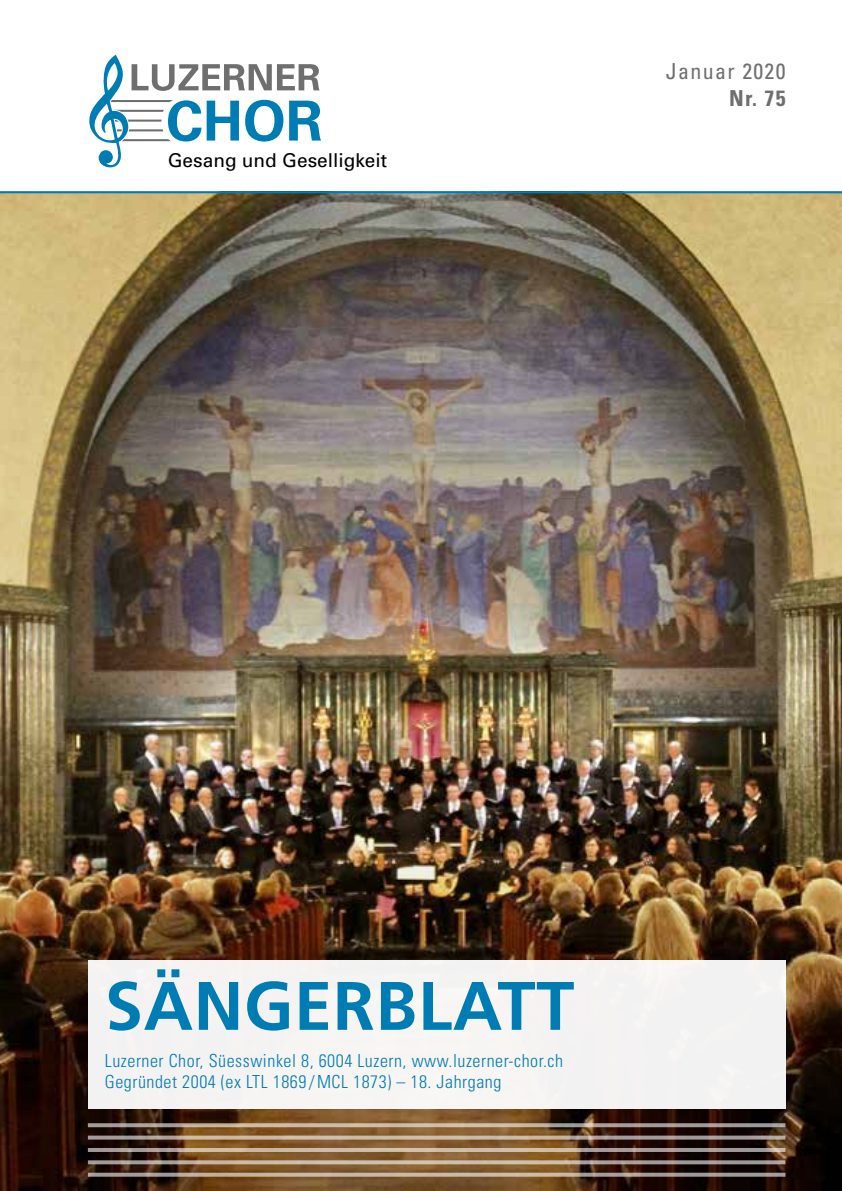
<style>
.page{position:relative;width:842px;height:1191px;background:#fff}
.page>*{position:absolute;margin:0;border:0;box-sizing:border-box;transform-origin:0 0}
.t1{font:700 68.4px "Frutiger";letter-spacing:.01em;color:#007cb5}
.t2{font:condensed 22px "Univers";letter-spacing:.06em;color:#706f6f}
.t3{font:700 condensed 22px "Univers";color:#706f6f}
.t4{font:19px "Univers";color:#000}
.t5{font:300 condensed 18px/21.6px "Univers";letter-spacing:.03em;color:#007cb5}
</style>
<div class="page">
<img style="left:0;top:193px;width:842px;height:581px">
<img style="left:0;top:774px;width:842px;height:417px">
<div style="left:88px;top:960px;width:697px;height:149px;background:#f5f3f2"></div>
<hr style="left:0;top:191px;width:842px;height:2px;background:#007cb5">
<svg style="left:88px;top:1135px;width:697px;height:4px;background:#ac9c8d"></svg>
<svg style="left:88px;top:1123px;width:697px;height:4px;background:#b2a599"></svg>
<svg style="left:88px;top:1148px;width:697px;height:4px;background:#bcafa2"></svg>
<svg style="left:88px;top:1160px;width:697px;height:4px;background:#b3a597"></svg>
<svg style="left:88px;top:1172px;width:697px;height:4px;background:#a59688"></svg>
<svg style="left:89px;top:55px;width:232px;height:112px"></svg>
<p class="t4" style="left:168px;top:150px;width:221px">Gesang und Geselligkeit</p>
<p class="t2" style="left:666px;top:57px;width:121px">Januar 2020</p>
<p class="t3" style="left:729px;top:84px;width:58px">Nr. 75</p>
<h1 class="t1" style="left:105px;top:965px;width:471px">SÄNGERBLATT</h1>
<p class="t5" style="left:105px;top:1049px;width:460px">Luzerner Chor, Süesswinkel 8, 6004 Luzern, www.luzerner-chor.ch<br>Gegründet 2004 (ex LTL 1869/MCL 1873) – 18. Jahrgang</p>
</div>
